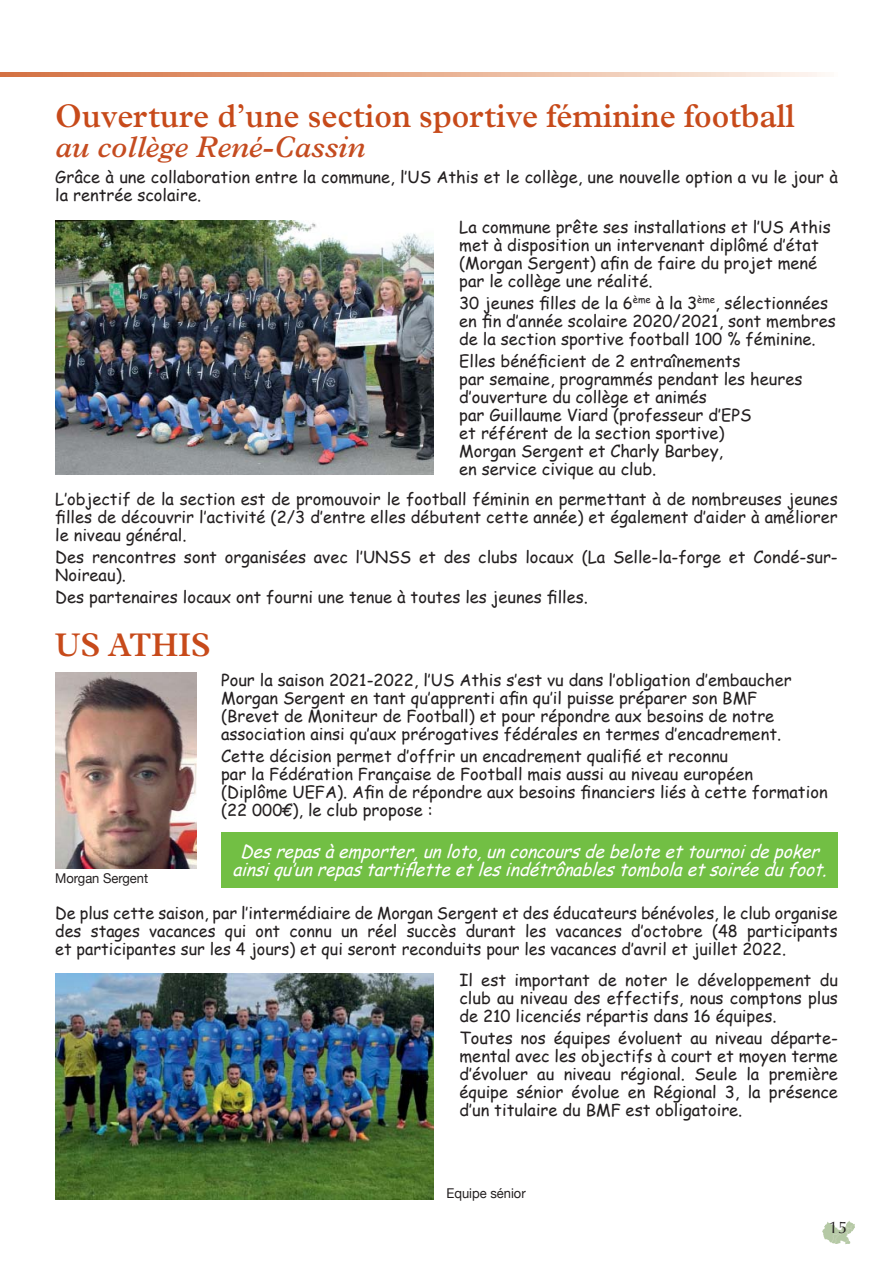
<style>
.page{position:relative;width:893px;height:1263px;background:#fff}
.page>*{position:absolute;margin:0;border:0;box-sizing:border-box;transform-origin:0 0}
.t1{font:600 33px "Plantin";color:#c74a1a;scale:.95 1}
.t2{font:italic 600 30px "Plantin";color:#c54c20;scale:.95 1}
.t3{font:italic 18px/18px "Comic Sans MS";color:#fff;text-align:center;scale:.95 1}
.t4{font:16.5px/18px "Comic Sans MS";color:#231f20}
.t5{font:16.5px "Optima";color:#231f20}
.t6{font:13.5px "Helvetica Neue";color:#231f20;scale:.96 1}
</style>
<div class="page">
<img style="left:827px;top:1221px;width:26px;height:9px">
<svg style="left:0;top:72px;width:825px;height:5px;background:#e7af91"></svg>
<img style="left:55px;top:220px;width:379px;height:254px">
<img style="left:55px;top:673px;width:141px;height:195px">
<div style="left:221px;top:832px;width:617px;height:56px;background:#72bf44"></div>
<img style="left:55px;top:973px;width:379px;height:226px">
<h1 class="t1" style="left:55px;top:104px;width:780px">Ouverture d’une section sportive féminine football</h1>
<h2 class="t2" style="left:55px;top:136px;width:328px">au collège René-Cassin</h2>
<p class="t4" style="left:55px;top:168px;width:784px">Grâce à une collaboration entre la commune, l’US Athis et le collège, une nouvelle option a vu le jour à la rentrée scolaire.</p>
<p class="t4" style="left:459px;top:217px;width:373px">La commune prête ses installations et l’US Athis met à disposition un intervenant diplômé d’état (Morgan Sergent) afin de faire du projet mené par le collège une réalité.</p>
<p class="t4" style="left:459px;top:293px;width:378px">30 jeunes filles de la 6<sup>ème</sup> à la 3<sup>ème</sup>, sélectionnées en fin d’année scolaire 2020/2021, sont membres de la section sportive football 100 % féminine.</p>
<p class="t4" style="left:459px;top:351px;width:345px">Elles bénéficient de 2 entraînements<br>par semaine, programmés pendant les heures d’ouverture du collège et animés<br>par Guillaume Viard (professeur d’EPS<br>et référent de la section sportive)<br>Morgan Sergent et Charly Barbey,<br>en service civique au club.</p>
<p class="t4" style="left:55px;top:489px;width:784px;text-align:justify">L’objectif de la section est de promouvoir le football féminin en permettant à de nombreuses jeunes filles de découvrir l’activité (2/3 d’entre elles débutent cette année) et également d’aider à améliorer le niveau général.</p>
<p class="t4" style="left:55px;top:547px;width:784px">Des rencontres sont organisées avec l’UNSS et des clubs locaux (La Selle-la-forge et Condé-sur-<br>Noireau).</p>
<p class="t4" style="left:55px;top:588px;width:534px">Des partenaires locaux ont fourni une tenue à toutes les jeunes filles.</p>
<h1 class="t1" style="left:55px;top:633px;width:165px">US ATHIS</h1>
<p class="t6" style="left:55px;top:870px;width:98px">Morgan Sergent</p>
<p class="t4" style="left:221px;top:670px;width:572px">Pour la saison 2021-2022, l’US Athis s’est vu dans l’obligation d’embaucher Morgan Sergent en tant qu’apprenti afin qu’il puisse préparer son BMF (Brevet de Moniteur de Football) et pour répondre aux besoins de notre association ainsi qu’aux prérogatives fédérales en termes d’encadrement.</p>
<p class="t4" style="left:221px;top:747px;width:608px">Cette décision permet d’offrir un encadrement qualifié et reconnu<br>par la Fédération Française de Football mais aussi au niveau européen<br>(Diplôme UEFA). Afin de répondre aux besoins financiers liés à cette formation (22 000€), le club propose :</p>
<p class="t3" style="left:232px;top:842px;width:634px">Desrepasàemporter,unloto,unconcoursdebeloteettournoidepoker ainsiqu’unrepastartifletteetlesindétrônablestombolaetsoiréedufoot.</p>
<p class="t4" style="left:55px;top:903px;width:784px;text-align:justify">De plus cette saison, par l’intermédiaire de Morgan Sergent et des éducateurs bénévoles, le club organise des stages vacances qui ont connu un réel succès durant les vacances d’octobre (48 participants et participantes sur les 4 jours) et qui seront reconduits pour les vacances d’avril et juillet 2022.</p>
<p class="t4" style="left:459px;top:970px;width:380px;text-align:justify">Il est important de noter le développement du club au niveau des effectifs, nous comptons plus de 210 licenciés répartis dans 16 équipes.</p>
<p class="t4" style="left:459px;top:1029px;width:380px;text-align:justify">Toutes nos équipes évoluent au niveau départe&shy;mental avec les objectifs à court et moyen terme d’évoluer au niveau régional. Seule la première équipe sénior évolue en Régional 3, la présence d’un titulaire du BMF est obligatoire.</p>
<p class="t6" style="left:446px;top:1185px;width:84px">Equipe sénior</p>
<p class="t5" style="left:829px;top:1218px;width:20px">15</p>
</div>
